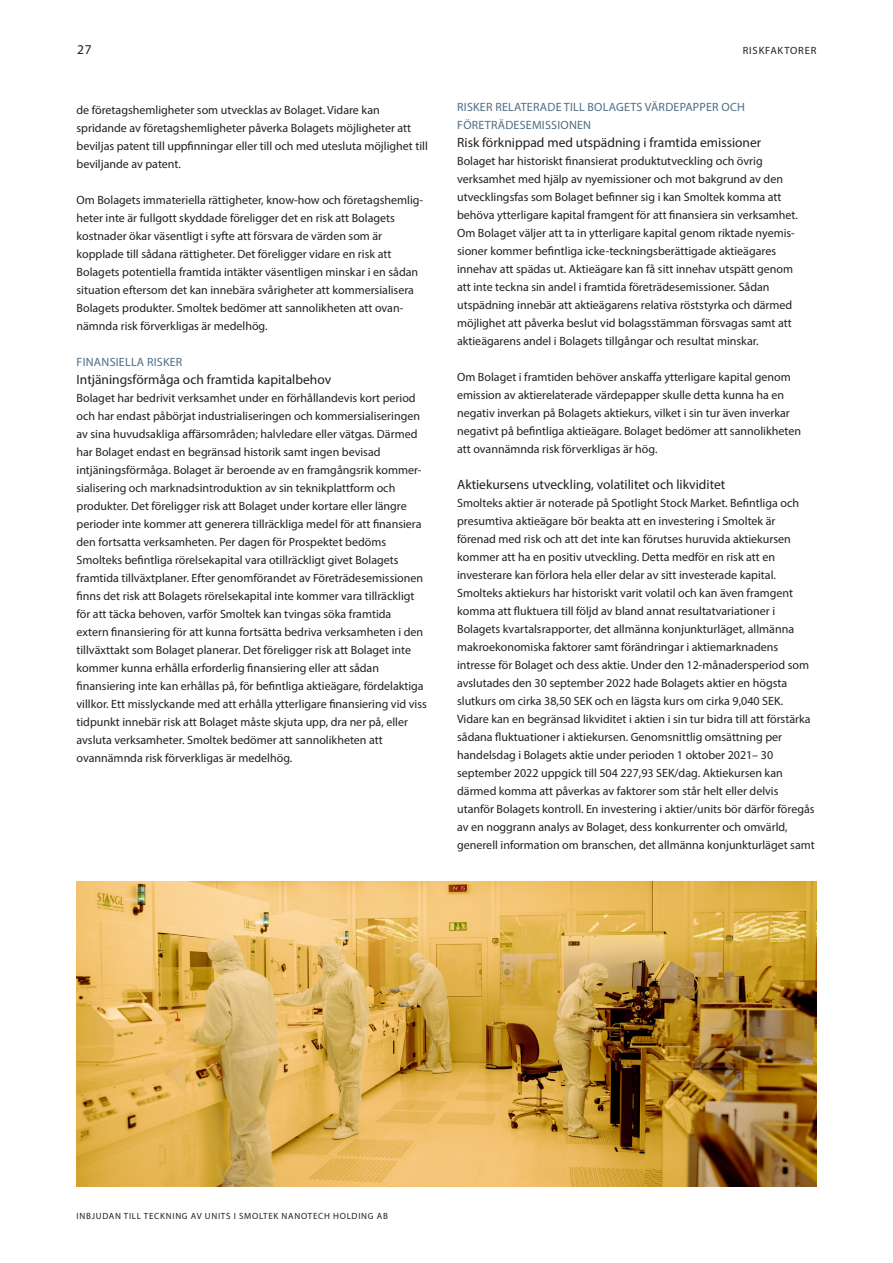
<style>
.page{position:relative;width:893px;height:1263px;background:#fff}
.page>*{position:absolute;margin:0;border:0;box-sizing:border-box;transform-origin:0 0}
.t1{font:13.5px "Myriad Pro";color:#231f20}
.t2{font:12px/18px "Myriad Pro";color:#231f20}
.t3{font:12px/18px "Myriad Pro";letter-spacing:.02em;color:#4e6e85}
.t4{font:10.5px "Myriad Pro";color:#231f20}
.t5{font:9px "Myriad Pro";letter-spacing:.08em;color:#231f20}
</style>
<div class="page">
<img style="left:77px;top:881px;width:739px;height:305px">
<p class="t1" style="left:77px;top:41px;width:16px">27</p>
<p class="t4" style="left:743px;top:44px;width:14px">Riskfaktorer</p>
<p class="t2" style="left:77px;top:100px;width:353px">de företagshemligheter som utvecklas av Bolaget. Vidare kan spridande av företagshemligheter påverka Bolagets möjligheter att beviljas patent till uppfinningar eller till och med utesluta möjlighet till beviljande av patent.</p>
<p class="t2" style="left:77px;top:190px;width:348px">Om Bolagets immateriella rättigheter, know-how och företagshemlig&shy;heter inte är fullgott skyddade föreligger det en risk att Bolagets kostnader ökar väsentligt i syfte att försvara de värden som är kopplade till sådana rättigheter. Det föreligger vidare en risk att Bolagets potentiella framtida intäkter väsentligen minskar i en sådan situation eftersom det kan innebära svårigheter att kommersialisera Bolagets produkter. Smoltek bedömer att sannolikheten att ovan&shy;nämnda risk förverkligas är medelhög.</p>
<p class="t3" style="left:77px;top:352px;width:107px">FINANSIELLA RISKER</p>
<p class="t1" style="left:77px;top:371px;width:256px">Intjäningsförmåga och framtida kapitalbehov</p>
<p class="t2" style="left:77px;top:388px;width:352px">Bolaget har bedrivit verksamhet under en förhållandevis kort period och har endast påbörjat industrialiseringen och kommersialiseringen av sina huvudsakliga affärsområden; halvledare eller vätgas. Därmed har Bolaget endast en begränsad historik samt ingen bevisad intjäningsförmåga. Bolaget är beroende av en framgångsrik kommer&shy;sialisering och marknadsintroduktion av sin teknikplattform och produkter. Det föreligger risk att Bolaget under kortare eller längre perioder inte kommer att generera tillräckliga medel för att finansiera den fortsatta verksamheten. Per dagen för Prospektet bedöms Smolteks befintliga rörelsekapital vara otillräckligt givet Bolagets framtida tillväxtplaner. Efter genomförandet av Företrädesemissionen finns det risk att Bolagets rörelsekapital inte kommer vara tillräckligt för att täcka behoven, varför Smoltek kan tvingas söka framtida<br>extern finansiering för att kunna fortsätta bedriva verksamheten i den tillväxttakt som Bolaget planerar. Det föreligger risk att Bolaget inte kommer kunna erhålla erforderlig finansiering eller att sådan finansiering inte kan erhållas på, för befintliga aktieägare, fördelaktiga villkor. Ett misslyckande med att erhålla ytterligare finansiering vid viss tidpunkt innebär risk att Bolaget måste skjuta upp, dra ner på, eller avsluta verksamheter. Smoltek bedömer att sannolikheten att ovannämnda risk förverkligas är medelhög.</p>
<p class="t3" style="left:457px;top:98px;width:289px">RISKER RELATERADE TILL BOLAGETS VÄRDEPAPPER OCH<br>FÖRETRÄDESEMISSIONEN</p>
<p class="t1" style="left:457px;top:134px;width:306px">Risk förknippad med utspädning i framtida emissioner</p>
<p class="t2" style="left:457px;top:152px;width:342px">Bolaget har historiskt finansierat produktutveckling och övrig verksamhet med hjälp av nyemissioner och mot bakgrund av den utvecklingsfas som Bolaget befinner sig i kan Smoltek komma att behöva ytterligare kapital framgent för att finansiera sin verksamhet.<br>Om Bolaget väljer att ta in ytterligare kapital genom riktade nyemis&shy;sioner kommer befintliga icke-teckningsberättigade aktieägares innehav att spädas ut. Aktieägare kan få sitt innehav utspätt genom att inte teckna sin andel i framtida företrädesemissioner. Sådan utspädning innebär att aktieägarens relativa röststyrka och därmed möjlighet att påverka beslut vid bolagsstämman försvagas samt att aktieägarens andel i Bolagets tillgångar och resultat minskar.</p>
<p class="t2" style="left:457px;top:368px;width:345px">Om Bolaget i framtiden behöver anskaffa ytterligare kapital genom emission av aktierelaterade värdepapper skulle detta kunna ha en negativ inverkan på Bolagets aktiekurs, vilket i sin tur även inverkar negativt på befintliga aktieägare. Bolaget bedömer att sannolikheten att ovannämnda risk förverkligas är hög.</p>
<p class="t1" style="left:457px;top:476px;width:270px">Aktiekursens utveckling, volatilitet och likviditet</p>
<p class="t2" style="left:457px;top:494px;width:359px">Smolteks aktier är noterade på Spotlight Stock Market. Befintliga och presumtiva aktieägare bör beakta att en investering i Smoltek är förenad med risk och att det inte kan förutses huruvida aktiekursen kommer att ha en positiv utveckling. Detta medför en risk att en investerare kan förlora hela eller delar av sitt investerade kapital.<br>Smolteks aktiekurs har historiskt varit volatil och kan även framgent komma att fluktuera till följd av bland annat resultatvariationer i Bolagets kvartalsrapporter, det allmänna konjunkturläget, allmänna makroekonomiska faktorer samt förändringar i aktiemarknadens intresse för Bolaget och dess aktie. Under den 12-månadersperiod som avslutades den 30 september 2022 hade Bolagets aktier en högsta slutkurs om cirka 38,50 SEK och en lägsta kurs om cirka 9,040 SEK.<br>Vidare kan en begränsad likviditet i aktien i sin tur bidra till att förstärka sådana fluktuationer i aktiekursen. Genomsnittlig omsättning per handelsdag i Bolagets aktie under perioden 1 oktober 2021– 30 september 2022 uppgick till 504 227,93 SEK/dag. Aktiekursen kan därmed komma att påverkas av faktorer som står helt eller delvis utanför Bolagets kontroll. En investering i aktier/units bör därför föregås av en noggrann analys av Bolaget, dess konkurrenter och omvärld, generell information om branschen, det allmänna konjunkturläget samt</p>
<p class="t5" style="left:77px;top:1210px;width:10px">Inbjudan</p>
<p class="t5" style="left:124px;top:1210px;width:6px">till</p>
<p class="t5" style="left:144px;top:1210px;width:7px">teckning</p>
<p class="t5" style="left:191px;top:1210px;width:20px">av units</p>
<p class="t5" style="left:234px;top:1210px;width:18px">i Smoltek</p>
<p class="t5" style="left:282px;top:1210px;width:14px">Nanotech</p>
<p class="t5" style="left:333px;top:1210px;width:14px">Holding</p>
<p class="t5" style="left:377px;top:1210px;width:13px">AB</p>
</div>
